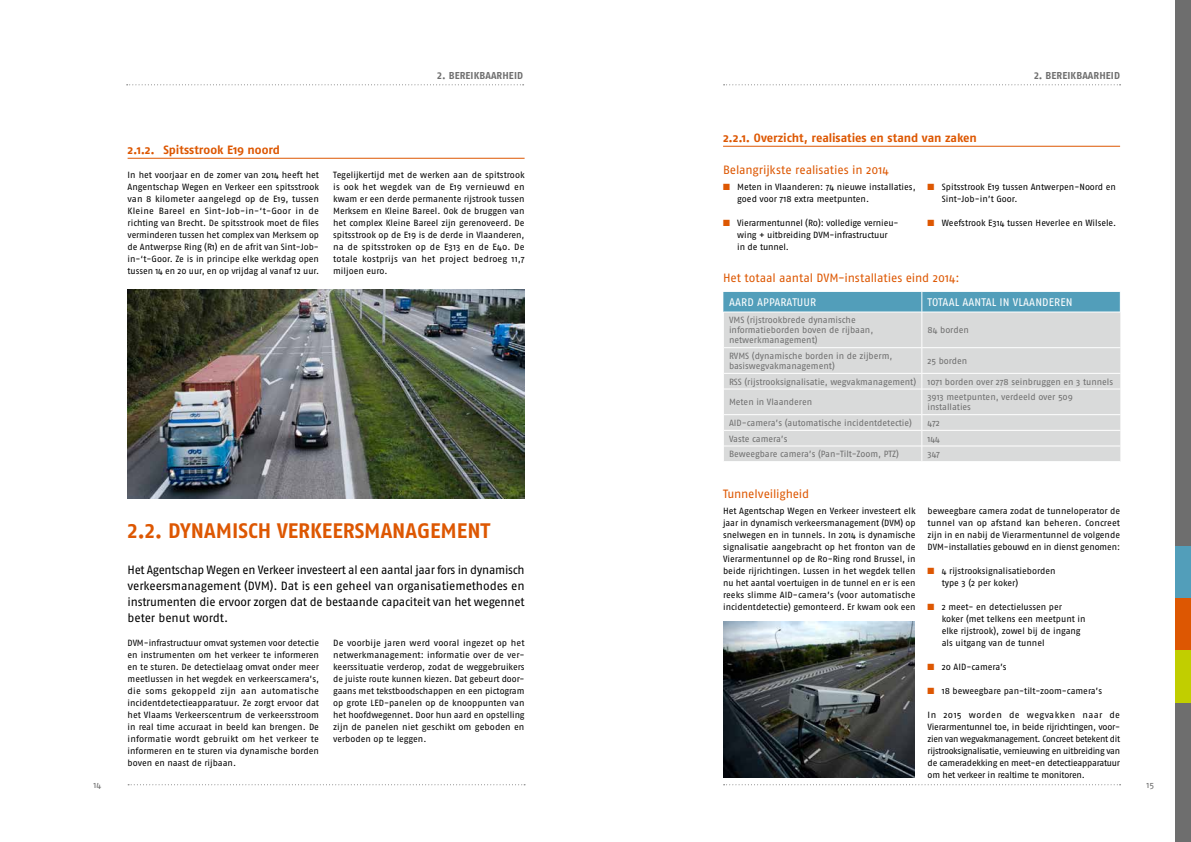
<style>
.page{position:relative;width:1191px;height:842px;background:#fff}
.page>*{position:absolute;margin:0;border:0;box-sizing:border-box;transform-origin:0 0}
.t1{font:700 21px "Fago OT";color:#dd5702}
.t2{font:12px/16px "Fago OT";letter-spacing:-.015em;color:#000;text-align:justify}
.t3{font:12px "Fago OT";letter-spacing:-.015em;color:#dd5702}
.t4{font:700 12px "Fago OT";letter-spacing:-.01em;color:#dd5702}
.t5{font:11px "Fago OT";color:#fff}
.t6{font:700 10px "Fago OT";letter-spacing:.01em;color:#6e6e6e}
.t7{font:9px/12px "Fago OT";letter-spacing:-.005em;color:#000;text-align:justify}
.t8{font:9px/10px "Fago OT";letter-spacing:-.005em;color:#6e6e6e}
.s1{color:#dd5702}
</style>
<div class="page">
<hr style="left:128px;top:158px;width:396px;height:1px;background:#dd5702">
<img style="left:723px;top:622px;width:191px;height:156px">
<hr style="left:723px;top:146px;width:397px;height:1px;background:#dd5702">
<div style="left:724px;top:313px;width:396px;height:148px;background:#d9dada"></div>
<hr style="left:922px;top:347px;width:198px;height:1px;background:#fff">
<hr style="left:922px;top:373px;width:198px;height:1px;background:#fff">
<hr style="left:723px;top:389px;width:198px;height:1px;background:#fff">
<hr style="left:922px;top:389px;width:198px;height:1px;background:#fff">
<hr style="left:723px;top:414px;width:198px;height:1px;background:#fff">
<hr style="left:922px;top:414px;width:198px;height:1px;background:#fff">
<hr style="left:723px;top:430px;width:198px;height:1px;background:#fff">
<hr style="left:922px;top:430px;width:198px;height:1px;background:#fff">
<hr style="left:723px;top:446px;width:198px;height:1px;background:#fff">
<hr style="left:922px;top:446px;width:198px;height:1px;background:#fff">
<svg style="left:921px;top:348px;width:1px;height:113px"></svg>
<hr style="left:723px;top:373px;width:198px;height:1px;background:#fff">
<div style="left:723px;top:292px;width:397px;height:20px;background:#529eba"></div>
<hr style="left:723px;top:347px;width:198px;height:1px;background:#fff">
<hr style="left:921px;top:312px;width:1px;height:36px;background:#fff">
<img style="left:128px;top:289px;width:396px;height:209px">
<svg style="left:128px;top:784px;width:397px;height:1px"></svg>
<svg style="left:723px;top:784px;width:397px;height:1px"></svg>
<svg style="left:723px;top:84px;width:397px;height:1px"></svg>
<svg style="left:127px;top:84px;width:396px;height:1px"></svg>
<div style="left:1174px;top:0;width:17px;height:842px;background:#6e6e6e"></div>
<div style="left:1174px;top:546px;width:17px;height:53px;background:#529eba"></div>
<div style="left:1174px;top:599px;width:17px;height:52px;background:#dd5702"></div>
<div style="left:1174px;top:651px;width:17px;height:52px;background:#c1ce00"></div>
<p class="t6" style="left:437px;top:70px;width:40px">2. BEREIKBAA</p>
<p class="t6" style="left:496px;top:70px;width:28px">RHEID</p>
<p class="t6" style="left:1034px;top:70px;width:40px">2. BEREIKBAA</p>
<p class="t6" style="left:1093px;top:70px;width:28px">RHEID</p>
<h2 class="t4" style="left:128px;top:142px;width:154px">2.1.2. SPITSSTROOK E19 NOORD</h2>
<p class="t7" style="left:128px;top:169px;width:193px">In het voorjaar en de zomer van 2014 heeft het Angentschap Wegen en Verkeer een spitsstrook van 8 kilometer aangelegd op de E19, tussen Kleine Bareel en Sint-Job-in-‘t-Goor in de richting van Brecht. De spitsstrook moet de files verminderen tussen het complex van Merksem op de Antwerpse Ring (R1) en de afrit van Sint-Job&shy;in-‘t-Goor. Ze is in principe elke werkdag open tussen 14 en 20 uur, en op vrijdag al vanaf 12 uur.</p>
<p class="t7" style="left:333px;top:169px;width:193px">Tegelijkertijd met de werken aan de spitstrook is ook het wegdek van de E19 vernieuwd en kwam er een derde permanente rijstrook tussen Merksem en Kleine Bareel. Ook de bruggen van het complex Kleine Bareel zijn gerenoveerd. De spitsstrook op de E19 is de derde in Vlaanderen, na de spitsstroken op de E313 en de E40. De totale kostprijs van het project bedroeg 11,7 miljoen euro.</p>
<h1 class="t1" style="left:128px;top:518px;width:89px">2.2. DYNAMISC</h1>
<h1 class="t1" style="left:258px;top:518px;width:234px">H VERKEERSMANAGEMENT</h1>
<p class="t2" style="left:128px;top:562px;width:398px">Het Agentschap Wegen en Verkeer investeert al een aantal jaar fors in dynamisch verkeersmanagement (DVM). Dat is een geheel van organisatiemethodes en instrumenten die ervoor zorgen dat de bestaande capaciteit van het wegennet beter benut wordt.</p>
<p class="t7" style="left:128px;top:637px;width:193px">DVM-infrastructuur omvat systemen voor detectie en instrumenten om het verkeer te informeren en te sturen. De detectielaag omvat onder meer meetlussen in het wegdek en verkeerscamera’s, die soms gekoppeld zijn aan automatische incidentdetectieapparatuur. Ze zorgt ervoor dat het Vlaams Verkeerscentrum de verkeersstroom in real time accuraat in beeld kan brengen. De informatie wordt gebruikt om het verkeer te informeren en te sturen via dynamische borden boven en naast de rijbaan.</p>
<p class="t7" style="left:333px;top:637px;width:193px">De voorbije jaren werd vooral ingezet op het netwerkmanagement: informatie over de ver&shy;keerssituatie verderop, zodat de weggebruikers de juiste route kunnen kiezen. Dat gebeurt door&shy;gaans met tekstboodschappen en een pictogram op grote LED-panelen op de knooppunten van het hoofdwegennet. Door hun aard en opstelling zijn de panelen niet geschikt om geboden en verboden op te leggen.</p>
<h2 class="t4" style="left:723px;top:130px;width:255px">2.2.1. OVERZICHT, REALISATIES EN STAND VAN ZAKEN</h2>
<h2 class="t3" style="left:723px;top:162px;width:167px">Belangrijkste realisaties in 2014</h2>
<p class="t7" style="left:737px;top:181px;width:180px;text-indent:-14px"><span class="s1">■</span> Meten in Vlaanderen: 74 nieuwe installaties, goed voor 718 extra meetpunten.</p>
<p class="t7" style="left:737px;top:217px;width:163px;text-align:left;text-indent:-14px"><span class="s1">■</span> Vierarmentunnel (R0): volledige vernieu&shy;wing + uitbreiding DVM-infrastructuur<br>in de tunnel.</p>
<p class="t7" style="left:941px;top:181px;width:176px;text-indent:-14px"><span class="s1">■</span> Spitsstrook E19 tussen Antwerpen-Noord en<br>Sint-Job-in’t Goor.</p>
<p class="t7" style="left:927px;top:217px;width:190px"><span class="s1">■</span> Weefstrook E314 tussen Heverlee en Wilsele.</p>
<h2 class="t3" style="left:723px;top:270px;width:238px">Het totaal aantal DVM-installaties eind 2014:</h2>
<p class="t5" style="left:729px;top:296px;width:13px">Aard</p>
<p class="t5" style="left:757px;top:296px;width:7px">apparatuur</p>
<p class="t5" style="left:927px;top:296px;width:7px">totaal</p>
<p class="t5" style="left:962px;top:296px;width:7px">aantal</p>
<p class="t5" style="left:999px;top:296px;width:26px">in Vlaanderen</p>
<p class="t8" style="left:729px;top:315px;width:146px">VMS (rijstrookbrede dynamische informatieborden boven de rijbaan, netwerkmanagement)</p>
<p class="t8" style="left:927px;top:325px;width:43px">84 borden</p>
<p class="t8" style="left:729px;top:351px;width:165px">RVMS (dynamische borden in de zijberm, basiswegvakmanagement)</p>
<p class="t8" style="left:927px;top:356px;width:41px">25 borden</p>
<p class="t8" style="left:729px;top:377px;width:189px">RSS (rijstrooksignalisatie, wegvakmanagement)</p>
<p class="t8" style="left:927px;top:377px;width:187px">1071 borden over 278 seinbruggen en 3 tunnels</p>
<p class="t8" style="left:729px;top:397px;width:85px">Meten in Vlaanderen</p>
<p class="t8" style="left:927px;top:392px;width:147px">3913 meetpunten, verdeeld over 509 installaties</p>
<p class="t8" style="left:729px;top:418px;width:185px">AID-camera’s (automatische incidentdetectie)</p>
<p class="t8" style="left:927px;top:418px;width:14px">472</p>
<p class="t8" style="left:729px;top:434px;width:60px">Vaste camera’s</p>
<p class="t8" style="left:927px;top:434px;width:14px">144</p>
<p class="t8" style="left:729px;top:449px;width:171px">Beweegbare camera’s (Pan-Tilt-Zoom, PTZ)</p>
<p class="t8" style="left:927px;top:449px;width:14px">347</p>
<h2 class="t3" style="left:723px;top:486px;width:88px">Tunnelveiligheid</h2>
<p class="t7" style="left:723px;top:505px;width:194px">Het Agentschap Wegen en Verkeer investeert elk jaar in dynamisch verkeersmanagement (DVM) op snelwegen en in tunnels. In 2014 is dynamische signalisatie aangebracht op het fronton van de Vierarmentunnel op de R0-Ring rond Brussel, in beide rijrichtingen. Lussen in het wegdek tellen nu het aantal voertuigen in de tunnel en er is een reeks slimme AID-camera’s (voor automatische incidentdetectie) gemonteerd. Er kwam ook een</p>
<p class="t7" style="left:927px;top:505px;width:194px">beweegbare camera zodat de tunneloperator de tunnel van op afstand kan beheren. Concreet zijn in en nabij de Vierarmentunnel de volgende DVM-installaties gebouwd en in dienst genomen:</p>
<p class="t7" style="left:941px;top:565px;width:115px;text-indent:-14px"><span class="s1">■</span> 4 rijstrooksignalisatieborden type 3 (2 per koker)</p>
<p class="t7" style="left:941px;top:601px;width:145px;text-align:left;text-indent:-14px"><span class="s1">■</span> 2 meet- en detectielussen per koker (met telkens een meetpunt in elke rijstrook), zowel bij de ingang als uitgang van de tunnel</p>
<p class="t7" style="left:927px;top:661px;width:81px"><span class="s1">■</span> 20 AID-camera’s</p>
<p class="t7" style="left:927px;top:685px;width:176px"><span class="s1">■</span> 18 beweegbare pan-tilt-zoom-camera’s</p>
<p class="t7" style="left:927px;top:709px;width:194px">In 2015 worden de wegvakken naar de Vierarmentunnel toe, in beide rijrichtingen, voor&shy;zien van wegvakmanagement. Concreet betekent dit rijstrooksignalisatie, vernieuwing en uitbreiding van de cameradekking en meet-en detectieapparatuur om het verkeer in realtime te monitoren.</p>
<p class="t8" style="left:94px;top:780px;width:9px">14</p>
<p class="t8" style="left:1146px;top:780px;width:9px">15</p>
</div>
